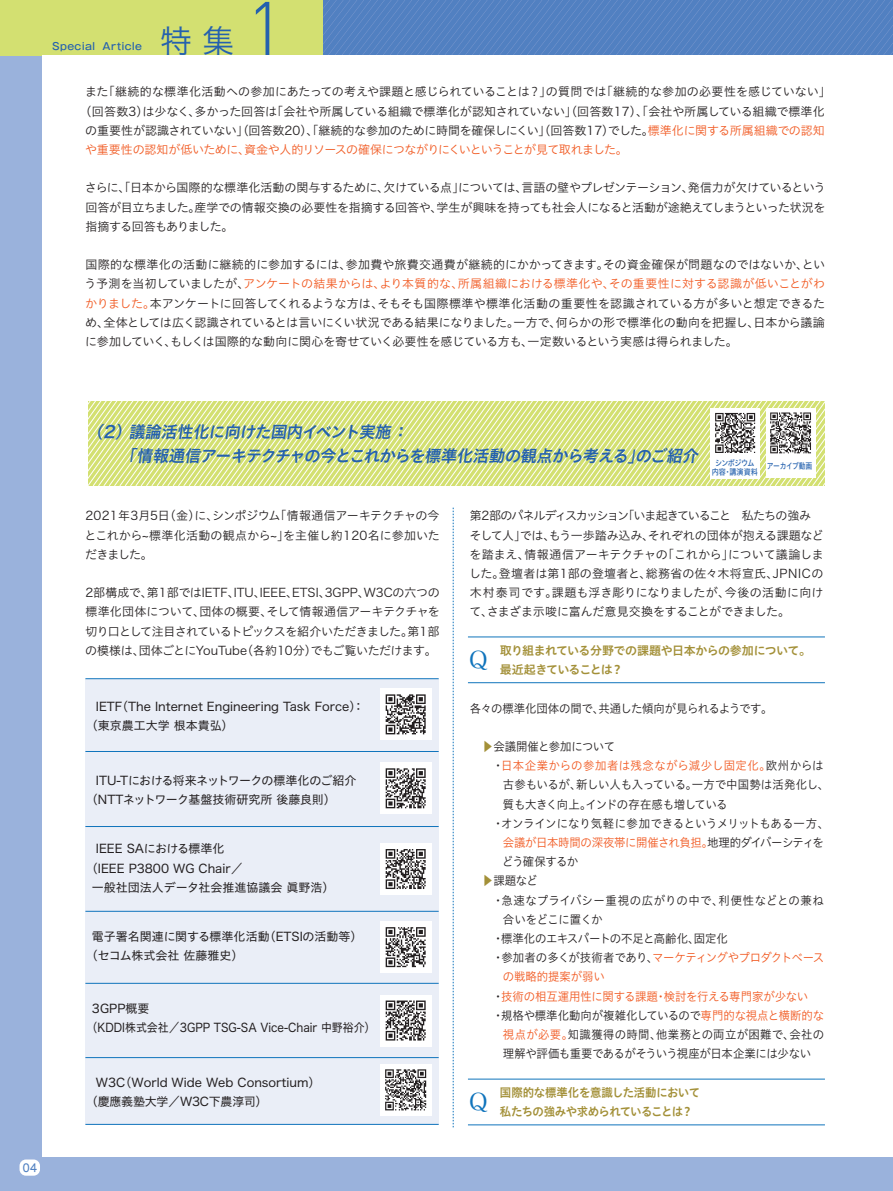
<style>
.page{position:relative;width:893px;height:1191px;background:#9ab2dc}
.page>*{position:absolute;margin:0;border:0;box-sizing:border-box;transform-origin:0 0}
.t1{font:300 75px "DIN";color:#2461ae}
.t2{font:31.8px "Hira Kaku Std W3";color:#2461ae}
.t3{font:24px "Hira Min Pro W3";color:#1074bc}
.t4{font:italic 16.5px/24px "Hiragino UD Sans Std N W6";color:#2461ae}
.t5{font:12px/19.2px "Hiragino UD Sans Std N W3";letter-spacing:-.02em;color:#231f20;text-align:justify}
.t6{font:12px "Hiragino UD Sans Std N W3";letter-spacing:-.02em;color:#231f20;scale:.95 1}
.t7{font:12px/19.2px "Hira Kaku Std N W4";color:#231f20}
.t8{font:12px "Hiragino UD Sans Std N W3";letter-spacing:-.02em;color:#f15921;scale:.95 1}
.t9{font:12px/19.2px "Hiragino UD Sans Std N W4";color:#231f20}
.t10{font:12px "Hiragino UD Sans Std N W3";letter-spacing:.005em;color:#231f20}
.t11{font:12px "Hiragino UD Sans Std N W3";letter-spacing:-.04em;color:#f15921}
.t12{font:12px/19.2px "Hiragino UD Sans Std N W4";letter-spacing:-.04em;color:#231f20}
.t13{font:12px "Hira Kaku Std N W3";color:#231f20}
.t14{font:12px/19.2px "Hiragino UD Sans Std N W6";letter-spacing:-.045em;color:#a39038}
.t15{font:12px/19.2px "Hiragino UD Sans Std N W6";letter-spacing:-.045em;color:#a39038;scale:.95 1}
.t16{font:12px "Hiragino UD Sans Std N W3";letter-spacing:.035em;color:#f15921;scale:.95 1}
.t17{font:12px "Hiragino UD Sans Std N W3";letter-spacing:.045em;color:#231f20;scale:.95 1}
.t18{font:12px "Hiragino UD Sans Std N W3";letter-spacing:.035em;color:#231f20;scale:.95 1}
.t19{font:12px "Hiragino UD Sans Std N W4";letter-spacing:-.02em;color:#231f20}
.t20{font:12px "Hiragino UD Sans Std N W4";letter-spacing:-.045em;color:#231f20}
.t21{font:12px "Hiragino UD Sans Std N W3";letter-spacing:-.04em;color:#231f20;scale:.95 1}
.t22{font:12px "Hiragino UD Sans Std N W3";color:#f15921;scale:.95 1}
.t23{font:12px "Hiragino UD Sans Std N W3";letter-spacing:-.065em;color:#231f20;scale:.95 1}
.t24{font:11.1px "Hira Kaku Std N W5";color:#5080c1;scale:.9 1}
.t25{font:500 10.05px "Gothic MB101 Pro";letter-spacing:.03em;color:#2461ae}
.t26{font:8.25px/9.8px "Hiragino UD Sans Std N W5";letter-spacing:-.06em;color:#2461ae;text-align:center;scale:.86 1}
.t27{font:8.25px "Hiragino UD Sans Std N W5";letter-spacing:-.06em;color:#2461ae;scale:.82 1}
.s1{font-family:"Hira Kaku Std N W3"}
.s2{color:#f15921}
.s3{font-family:"Hira Kaku Std N W6"}
.s4{font-family:"Hiragino UD Sans Std N W3"}
.s5{font-family:"Hiragino UD Sans Std N W4"}
.s6{font-family:"Hira Kaku Std N W4"}
.s7{font-family:"Koz Go Pr 6 N";color:#a39038}
.s8{color:#231f20}
</style>
<div class="page">
<svg style="left:323px;top:0;width:570px;height:55px;background:#5481c1"></svg>
<div style="left:0;top:0;width:323px;height:55px;background:#d3e071"></div>
<div style="left:43px;top:55px;width:850px;height:1102px;background:#fff"></div>
<div style="left:85px;top:678px;width:354px;height:446px;background:#eaeef7"></div>
<hr style="left:468px;top:636px;width:357px;height:1px;background:#1074bc">
<hr style="left:468px;top:682px;width:357px;height:1px;background:#1074bc">
<hr style="left:468px;top:1078px;width:357px;height:1px;background:#1074bc">
<hr style="left:468px;top:1124px;width:357px;height:1px;background:#1074bc">
<svg style="left:453px;top:507px;width:1px;height:620px"></svg>
<svg style="left:88px;top:401px;width:736px;height:84px;background:#dae397"></svg>
<hr style="left:85px;top:678px;width:354px;height:1px;background:#1074bc">
<hr style="left:85px;top:1124px;width:354px;height:1px;background:#1074bc">
<hr style="left:85px;top:751px;width:354px;height:1px;background:#1074bc">
<hr style="left:85px;top:826px;width:354px;height:1px;background:#1074bc">
<hr style="left:85px;top:911px;width:354px;height:1px;background:#1074bc">
<hr style="left:85px;top:983px;width:354px;height:1px;background:#1074bc">
<hr style="left:85px;top:1057px;width:354px;height:1px;background:#1074bc">
<div style="left:380px;top:689px;width:51px;height:51px;background:#fff"></div>
<svg style="left:386px;top:694px;width:40px;height:40px"></svg>
<div style="left:380px;top:763px;width:51px;height:51px;background:#fff"></div>
<svg style="left:386px;top:768px;width:40px;height:40px"></svg>
<div style="left:380px;top:843px;width:51px;height:51px;background:#fff"></div>
<svg style="left:386px;top:849px;width:40px;height:40px"></svg>
<div style="left:380px;top:921px;width:51px;height:51px;background:#fff"></div>
<svg style="left:386px;top:927px;width:40px;height:40px"></svg>
<div style="left:380px;top:995px;width:51px;height:51px;background:#fff"></div>
<svg style="left:386px;top:1000px;width:40px;height:40px"></svg>
<div style="left:380px;top:1064px;width:51px;height:51px;background:#fff"></div>
<svg style="left:385px;top:1069px;width:41px;height:41px"></svg>
<div style="left:20px;top:1159px;width:20px;height:16px;background:#fff;border-radius:6px"></div>
<p class="t25" style="left:52px;top:37px;width:91px">Special Article</p>
<h2 class="t2" style="left:160px;top:17px;width:76px">特 集</h2>
<h1 class="t1" style="left:246px;top:-18px;width:40px">1</h1>
<p class="t10" style="left:85px;top:83px;width:747px">また「継続的な標準化活動への参加にあたっての考えや課題と感じられていることは？」の質問では「継続的な参加の必要性を感じていない」</p>
<p class="t5" style="left:79px;top:101px;width:747px">（回答数<span class="s1">3</span>）は少なく、多かった回答は「会社や所属している組織で標準化が認知されていない」（回答数<span class="s1">17</span>）、「会社や所属している組織で標準化</p>
<p class="t5" style="left:85px;top:120px;width:741px">の重要性が認識されていない」（回答数<span class="s1">20</span>）、「継続的な参加のために時間を確保しにくい」（回答数<span class="s1">17</span>）でした。<span class="s2">標準化に関する所属組織での認知</span></p>
<p class="t11" style="left:85px;top:140px;width:544px">や重要性の認知が低いために、資金や人的リソースの確保につながりにくいということが見て取れました。</p>
<p class="t5" style="left:85px;top:178px;width:742px">さらに、「日本から国際的な標準化活動の関与するために、欠けている点」については、言語の壁やプレゼンテーション、発信力が欠けているという回答が目立ちました。産学での情報交換の必要性を指摘する回答や、学生が興味を持っても社会人になると活動が途絶えてしまうといった状況を指摘する回答もありました。</p>
<p class="t5" style="left:85px;top:254px;width:742px">国際的な標準化の活動に継続的に参加するには、参加費や旅費交通費が継続的にかかってきます。その資金確保が問題なのではないか、という予測を当初していましたが、<span class="s2">アンケートの結果からは、より本質的な、所属組織における標準化や、その重要性に対する認識が低いことがわかりました。</span>本アンケートに回答してくれるような方は、そもそも国際標準や標準化活動の重要性を認識されている方が多いと想定できるため、全体としては広く認識されているとは言いにくい状況である結果になりました。一方で、何らかの形で標準化の動向を把握し、日本から議論に参加していく、もしくは国際的な動向に関心を寄せていく必要性を感じている方も、一定数いるという実感は得られました。</p>
<p class="t24" style="left:23px;top:1159px;width:17px">04</p>
<h3 class="t4" style="left:120px;top:418px;width:583px;text-indent:-34px">（<span class="s3">2</span>）議論活性化に向けた国内イベント実施：<br>「情報通信アーキテクチャの今とこれからを標準化活動の観点から考える」のご紹介</h3>
<p class="t26" style="left:712px;top:457px;width:55px">シンポジウム内容・講演資料</p>
<p class="t27" style="left:767px;top:459px;width:57px">アーカイブ動画</p>
<p class="t5" style="left:85px;top:505px;width:357px"><span class="s1">2021</span>年<span class="s1">3</span>月<span class="s1">5</span>日（金）に、シンポジウム「情報通信アーキテクチャの今とこれから<span class="s1">~</span>標準化活動の観点から<span class="s1">~</span>」を主催し約<span class="s1">120</span>名に参加いただきました。</p>
<p class="t13" style="left:85px;top:583px;width:356px">2<span class="s4">部構成で、第</span>1<span class="s4">部では</span>IETF<span class="s4">、</span>ITU<span class="s4">、</span>IEEE<span class="s4">、</span>ETSI<span class="s4">、</span>3GPP<span class="s4">、</span>W3C<span class="s4">の六つの</span></p>
<p class="t5" style="left:85px;top:601px;width:356px">標準化団体について、団体の概要、そして情報通信アーキテクチャを切り口として注目されているトピックスを紹介いただきました。第<span class="s1">1</span>部の模様は、団体ごとに<span class="s1">YouTube</span>（各約<span class="s1">10</span>分）でもご覧いただけます。</p>
<p class="t7" style="left:96px;top:696px;width:270px">IETF<span class="s5">（</span>The Internet Engineering Task Force<span class="s5">）：</span></p>
<p class="t9" style="left:86px;top:715px;width:149px">（東京農工大学根本貴弘）</p>
<p class="t12" style="left:86px;top:770px;width:272px;text-indent:10px"><span class="s6">ITU-T</span>における将来ネットワークの標準化のご紹介（<span class="s6">NTT</span>ネットワーク基盤技術研究所後藤良則）</p>
<p class="t20" style="left:96px;top:840px;width:142px"><span class="s6">IEEE SA</span>における標準化　</p>
<p class="t7" style="left:86px;top:858px;width:158px"><span class="s5">（</span>IEEE P3800 WG Chair<span class="s5">／</span></p>
<p class="t9" style="left:92px;top:877px;width:244px">一般社団法人データ社会推進協議会眞野浩）</p>
<p class="t9" style="left:86px;top:926px;width:278px;text-indent:6px">電子署名関連に関する標準化活動（<span class="s6">ETSI</span>の活動等）（セコム株式会社佐藤雅史）</p>
<p class="t7" style="left:87px;top:999px;width:290px;text-indent:5px">3GPP<span class="s5">概要　<br>（</span>KDDI<span class="s5">株式会社／</span>3GPP TSG-SA Vice-Chair <span class="s5">中野裕介）</span></p>
<p class="t7" style="left:96px;top:1072px;width:226px">W3C<span class="s5">（</span>World Wide Web Consortium<span class="s5">）</span></p>
<p class="t19" style="left:86px;top:1092px;width:183px">（慶應義塾大学／<span class="s6">W3C</span>下農淳司）</p>
<p class="t5" style="left:469px;top:505px;width:356px">第<span class="s1">2</span>部のパネルディスカッション「いま起きていること　私たちの強み　そして人」では、もう一歩踏み込み、それぞれの団体が抱える課題などを踏まえ、情報通信アーキテクチャの「これから」について議論しました。登壇者は第<span class="s1">1</span>部の登壇者と、総務省の佐々木将宣氏、<span class="s1">JPNIC</span>の木村泰司です。課題も浮き彫りになりましたが、今後の活動に向けて、さまざま示唆に富んだ意見交換をすることができました。</p>
<p class="t14" style="left:500px;top:640px;width:313px">取り組まれている分野での課題や日本からの参加について。最近起きていることは？</p>
<p class="t6" style="left:470px;top:699px;width:320px">各々の標準化団体の間で、共通した傾向が見られるようです。</p>
<p class="t6" style="left:482px;top:737px;width:142px"><span class="s7">▶</span>会議開催と参加について</p>
<p class="t16" style="left:493px;top:756px;width:350px"><span class="s8">・</span>日本企業からの参加者は残念ながら減少し固定化。<span class="s8">欧州からは</span></p>
<p class="t6" style="left:503px;top:775px;width:345px">古参もいるが、新しい人も入っている。一方で中国勢は活発化し、</p>
<p class="t6" style="left:503px;top:795px;width:238px">質も大きく向上。インドの存在感も増している</p>
<p class="t6" style="left:493px;top:814px;width:356px">・オンラインになり気軽に参加できるというメリットもある一方、</p>
<p class="t8" style="left:503px;top:833px;width:339px">会議が日本時間の深夜帯に開催され負担。<span class="s8">地理的ダイバーシティを</span></p>
<p class="t23" style="left:502px;top:852px;width:81px">どう確保するか</p>
<p class="t6" style="left:482px;top:871px;width:60px"><span class="s7">▶</span>課題など</p>
<p class="t17" style="left:493px;top:891px;width:350px">・急速なプライバシー重視の広がりの中で、利便性などとの兼ね</p>
<p class="t21" style="left:503px;top:910px;width:106px">合いをどこに置くか</p>
<p class="t6" style="left:493px;top:929px;width:249px">・標準化のエキスパートの不足と高齢化、固定化</p>
<p class="t8" style="left:493px;top:948px;width:351px"><span class="s8">・参加者の多くが技術者であり、</span>マーケティングやプロダクトベース</p>
<p class="t22" style="left:503px;top:967px;width:109px">の戦略的提案が弱い</p>
<p class="t8" style="left:493px;top:987px;width:334px"><span class="s8">・</span>技術の相互運用性に関する課題・検討を行える専門家が少ない</p>
<p class="t6" style="left:493px;top:1006px;width:350px">・規格や標準化動向が複雑化しているので<span class="s2">専門的な視点と横断的な</span></p>
<p class="t18" style="left:503px;top:1025px;width:340px"><span class="s2">視点が必要。</span>知識獲得の時間、他業務との両立が困難で、会社の</p>
<p class="t6" style="left:503px;top:1044px;width:326px">理解や評価も重要であるがそういう視座が日本企業には少ない</p>
<p class="t15" style="left:500px;top:1081px;width:212px">国際的な標準化を意識した活動において私たちの強みや求められていることは？</p>
<h3 class="t3" style="left:469px;top:639px;width:21px">Q</h3>
<h3 class="t3" style="left:469px;top:1081px;width:21px">Q</h3>
</div>
